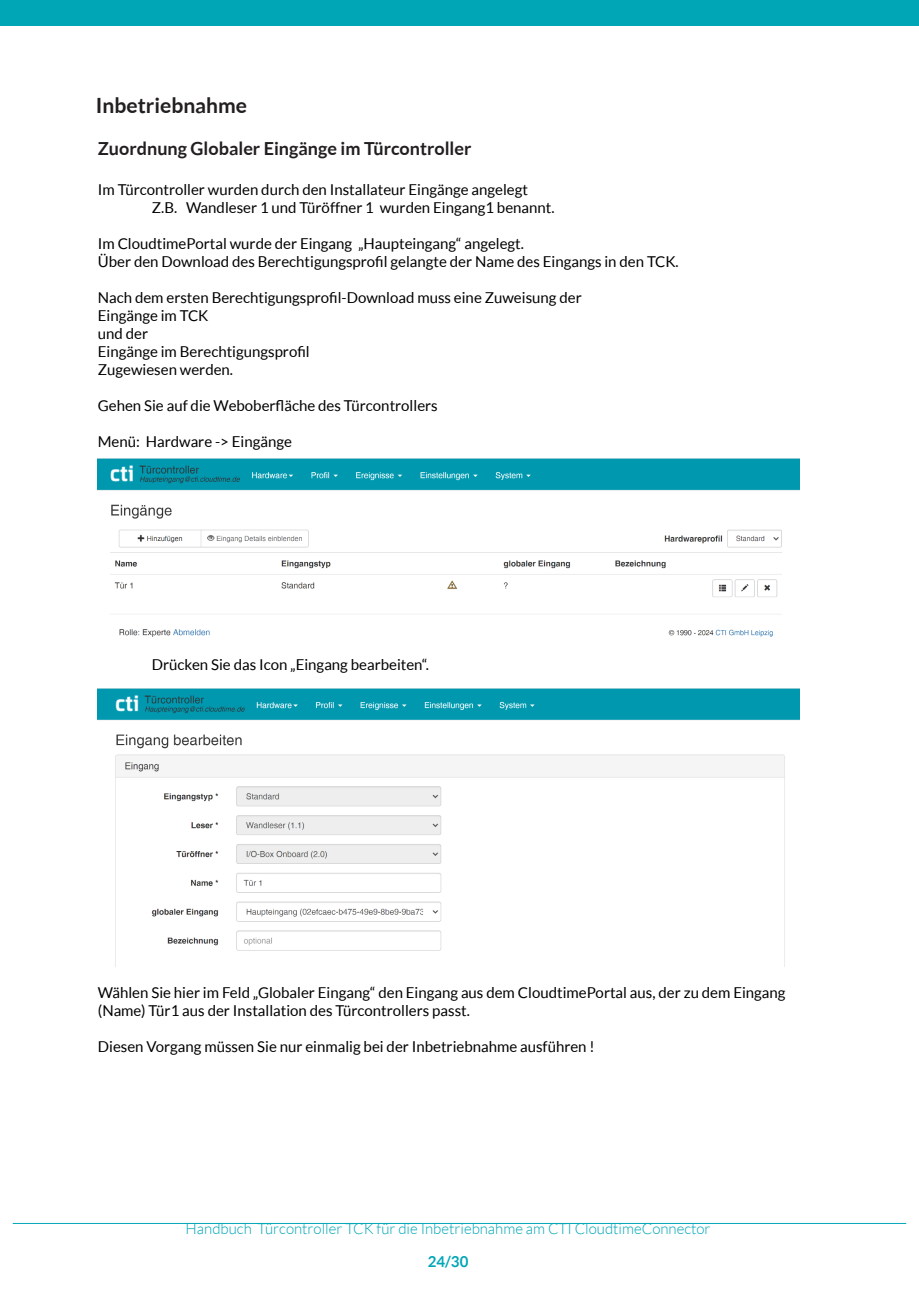
<style>
.page{position:relative;width:919px;height:1289px;background:#fff}
.page>*{position:absolute;margin:0;border:0;box-sizing:border-box;transform-origin:0 0}
.t1{font:700 21px "Lato";color:#231f20}
.t2{font:700 18px "Lato";color:#231f20}
.t3{font:15px/18px "Lato";color:#000002}
.t4{font:300 15px "Lato";color:#00a6b6}
.t5{font:700 15px "Lato";color:#00a6b6}
</style>
<div class="page">
<div style="left:0;top:0;width:918px;height:26px;background:#00a6b6"></div>
<img style="left:98px;top:459px;width:701px;height:178px">
<img style="left:98px;top:688px;width:701px;height:278px">
<hr style="left:13px;top:1222px;width:893px;height:1px;background:#00a6b6">
<h1 class="t1" style="left:96px;top:96px;width:153px">Inbetriebnahme</h1>
<p class="t2" style="left:98px;top:140px;width:375px">Zuordnung Globaler Eingänge im Türcontroller</p>
<p class="t3" style="left:152px;top:181px;width:404px;text-indent:-54px">Im Türcontroller wurden durch den Installateur Eingänge angelegt<br>Z.B. Wandleser 1 und Türöffner 1 wurden Eingang1 benannt.</p>
<p class="t3" style="left:98px;top:235px;width:582px">Im CloudtimePortal wurde der Eingang „Haupteingang“ angelegt.<br>Über den Download des Berechtigungsprofil gelangte der Name des Eingangs in den TCK.</p>
<p class="t3" style="left:98px;top:289px;width:485px">Nach dem ersten Berechtigungsprofil-Download muss eine Zuweisung der<br>Eingänge im TCK<br>und der<br>Eingänge im Berechtigungsprofil<br>Zugewiesen werden.</p>
<p class="t3" style="left:98px;top:397px;width:341px">Gehen Sie auf die Weboberfläche des Türcontrollers</p>
<p class="t3" style="left:98px;top:433px;width:196px">Menü: Hardware -&gt; Eingänge</p>
<p class="t3" style="left:152px;top:656px;width:279px">Drücken Sie das Icon „Eingang bearbeiten“.</p>
<p class="t3" style="left:98px;top:984px;width:689px">Wählen Sie hier im Feld „Globaler Eingang“ den Eingang aus dem CloudtimePortal aus, der zu dem Eingang (Name) Tür1 aus der Installation des Türcontrollers passt.</p>
<p class="t3" style="left:98px;top:1038px;width:498px">Diesen Vorgang müssen Sie nur einmalig bei der Inbetriebnahme ausführen !</p>
<p class="t4" style="left:185px;top:1222px;width:526px">Handbuch Türcontroller TCK für die Inbetriebnahme am CTI CloudtimeConnector</p>
<p class="t5" style="left:428px;top:1255px;width:42px">24/30</p>
</div>
